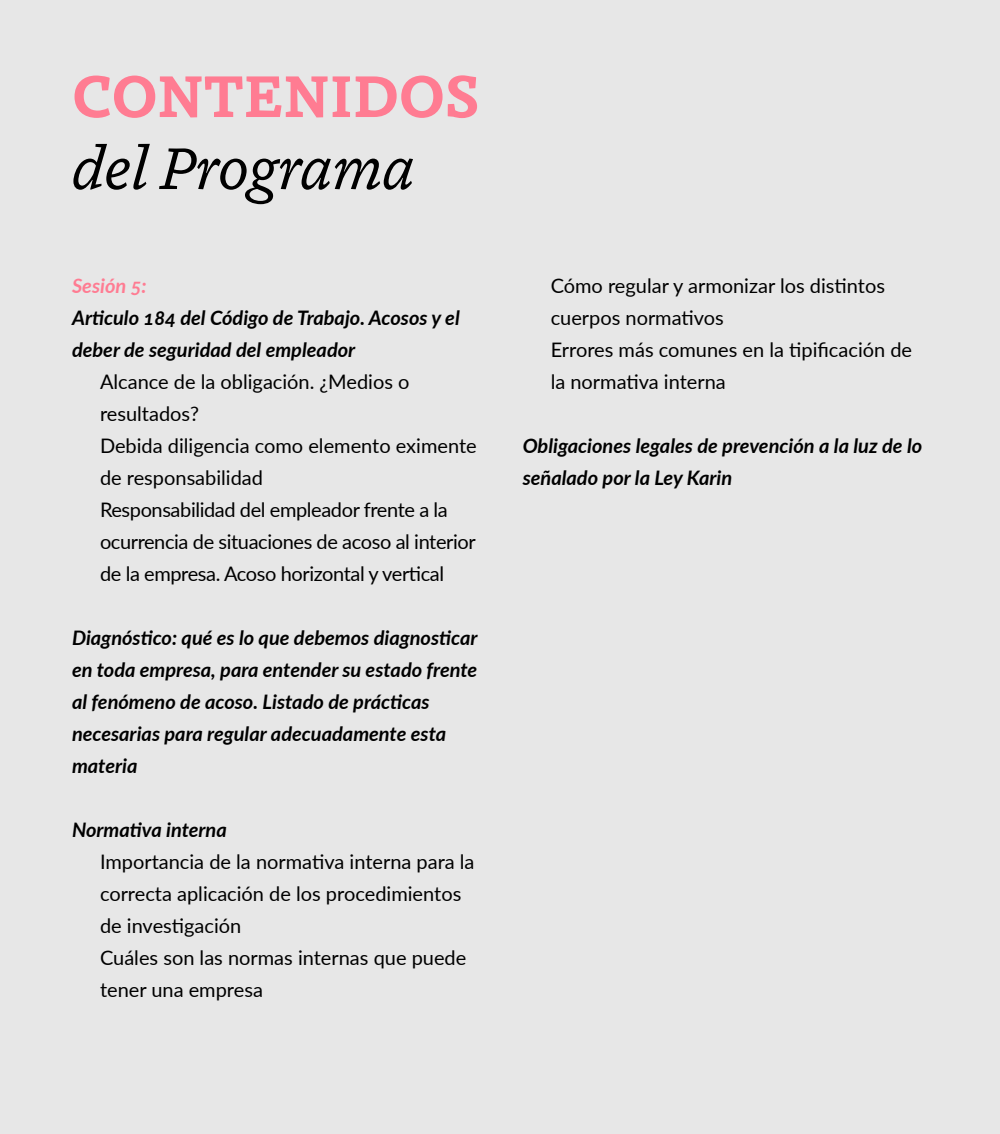
<style>
.page{position:relative;width:1000px;height:1134px;background:#e7e7e7}
.page>*{position:absolute;margin:0;border:0;box-sizing:border-box;transform-origin:0 0}
.t1{font:italic 60px "Dovetail MVB";color:#000}
.t2{font:700 60px "Dovetail MVB";letter-spacing:.005em;color:#ff7c92}
.t3{font:italic 700 20px/32px "Lato";color:#000}
.t4{font:20px/32px "Lato";color:#000}
.t5{font:20px/32px "Lato";letter-spacing:-.02em;color:#000}
.t6{font:italic 700 20px "Lato";color:#ff7c92}
</style>
<div class="page">
<h1 class="t2" style="left:72px;top:51px;width:409px">CONTENIDOS</h1>
<h1 class="t1" style="left:72px;top:125px;width:344px">del Programa</h1>
<p class="t6" style="left:72px;top:271px;width:76px">Sesión 5:</p>
<p class="t3" style="left:72px;top:301px;width:389px">Articulo 184 del Código de Trabajo. Acosos y el deber de seguridad del empleador</p>
<p class="t5" style="left:100px;top:365px;width:378px">Alcance de la obligación. ¿Medios o resultados?<br>Debida diligencia como elemento eximente de responsabilidad<br>Responsabilidad del empleador frente a la ocurrencia de situaciones de acoso al interior de la empresa. Acoso horizontal y vertical</p>
<p class="t3" style="left:72px;top:621px;width:407px">Diagnóstico: qué es lo que debemos diagnosticar en toda empresa, para entender su estado frente al fenómeno de acoso. Listado de prácticas necesarias para regular adecuadamente esta materia</p>
<p class="t3" style="left:72px;top:813px;width:156px">Normativa interna</p>
<p class="t4" style="left:100px;top:845px;width:376px">Importancia de la normativa interna para la correcta aplicación de los procedimientos de investigación<br>Cuáles son las normas internas que puede tener una empresa</p>
<p class="t4" style="left:551px;top:269px;width:363px">Cómo regular y armonizar los distintos cuerpos normativos<br>Errores más comunes en la tipificación de la normativa interna</p>
<p class="t3" style="left:523px;top:429px;width:401px">Obligaciones legales de prevención a la luz de lo señalado por la Ley Karin</p>
</div>
